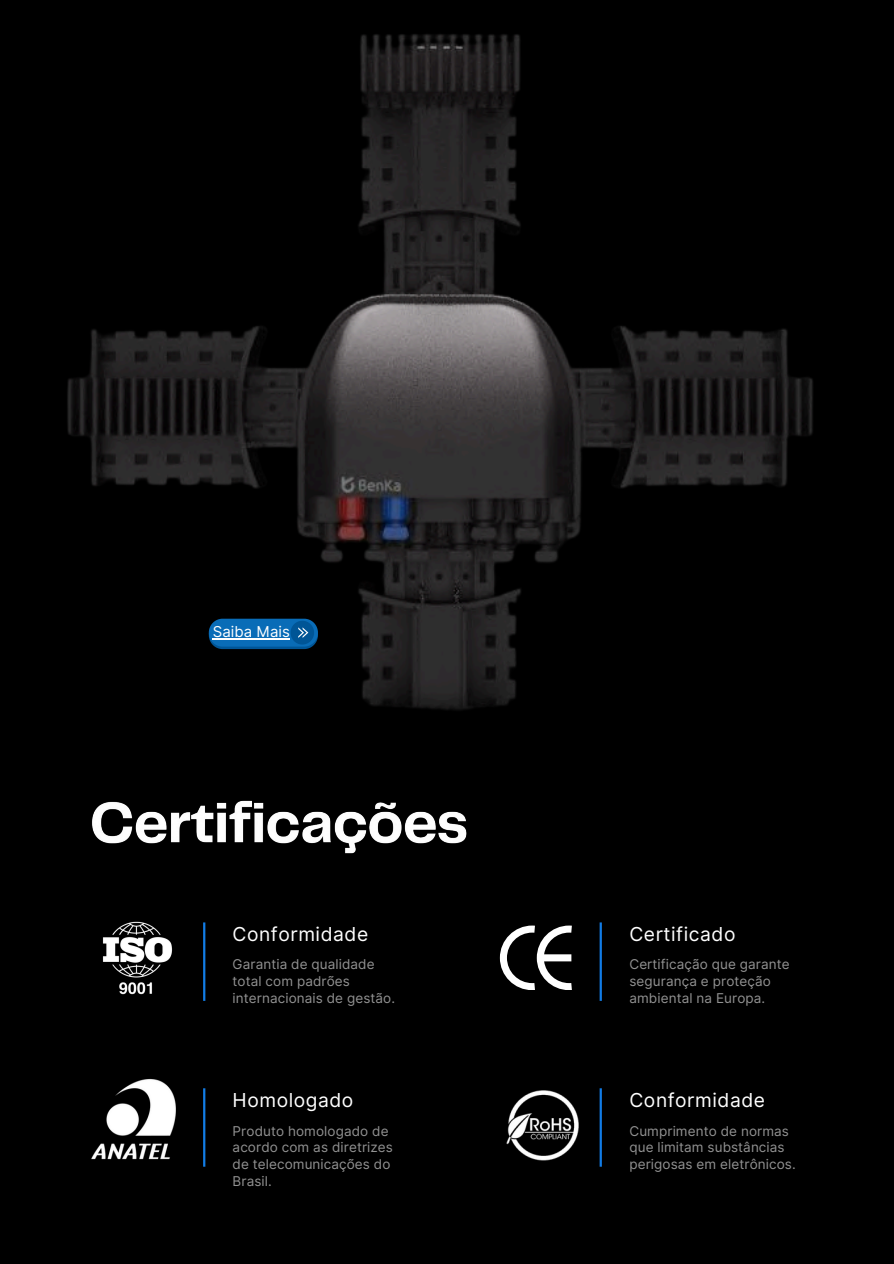
<style>
.page{position:relative;width:894px;height:1264px;background:#fff}
.page>*{position:absolute;margin:0;border:0;box-sizing:border-box;transform-origin:0 0}
.t1{font:19.2px "Inter";letter-spacing:.03em;color:#fff}
.t2{font:15px "Inter";color:#fff}
.t3{font:13.5px/16.8px "Inter";letter-spacing:.005em;color:#929292}
</style>
<div class="page">
<div style="left:0;top:0;width:893px;height:1263px;background:#000"></div>
<img style="left:67px;top:34px;width:746px;height:676px">
<hr style="left:203px;top:922px;width:2px;height:78px;background:#127ce5">
<hr style="left:599px;top:1088px;width:2px;height:78px;background:#127ce5">
<hr style="left:599px;top:922px;width:2px;height:78px;background:#127ce5">
<hr style="left:203px;top:1088px;width:2px;height:78px;background:#127ce5">
<img style="left:102px;top:921px;width:71px;height:74px">
<svg style="left:499px;top:925px;width:72px;height:64px"></svg>
<img style="left:506px;top:1090px;width:72px;height:70px">
<img style="left:91px;top:1079px;width:85px;height:81px">
<img style="left:92px;top:800px;width:375px;height:54px">
<svg style="left:209px;top:618px;width:109px;height:31px;background:#0e64a5"></svg>
<hr style="left:213px;top:638px;width:77px;height:1px;background:#fff">
<p class="t2" style="left:213px;top:622px;width:79px">Saiba Mais</p>
<p class="t1" style="left:232px;top:922px;width:137px">Conformidade</p>
<h3 class="t1" style="left:629px;top:922px;width:107px">Certificado</h3>
<p class="t3" style="left:232px;top:955px;width:164px">Garantia de qualidade total com padrões internacionais de gestão.</p>
<p class="t3" style="left:629px;top:955px;width:162px">Certificação que garante segurança e proteção ambiental na Europa.</p>
<p class="t1" style="left:232px;top:1088px;width:122px">Homologado</p>
<p class="t1" style="left:629px;top:1088px;width:137px">Conformidade</p>
<h2 class="t3" style="left:232px;top:1122px;width:162px">Produto homologado de acordo com as diretrizes de telecomunicações do<br>Brasil.</h2>
<p class="t3" style="left:629px;top:1122px;width:168px">Cumprimento de normas que limitam substâncias perigosas em eletrônicos.</p>
</div>
